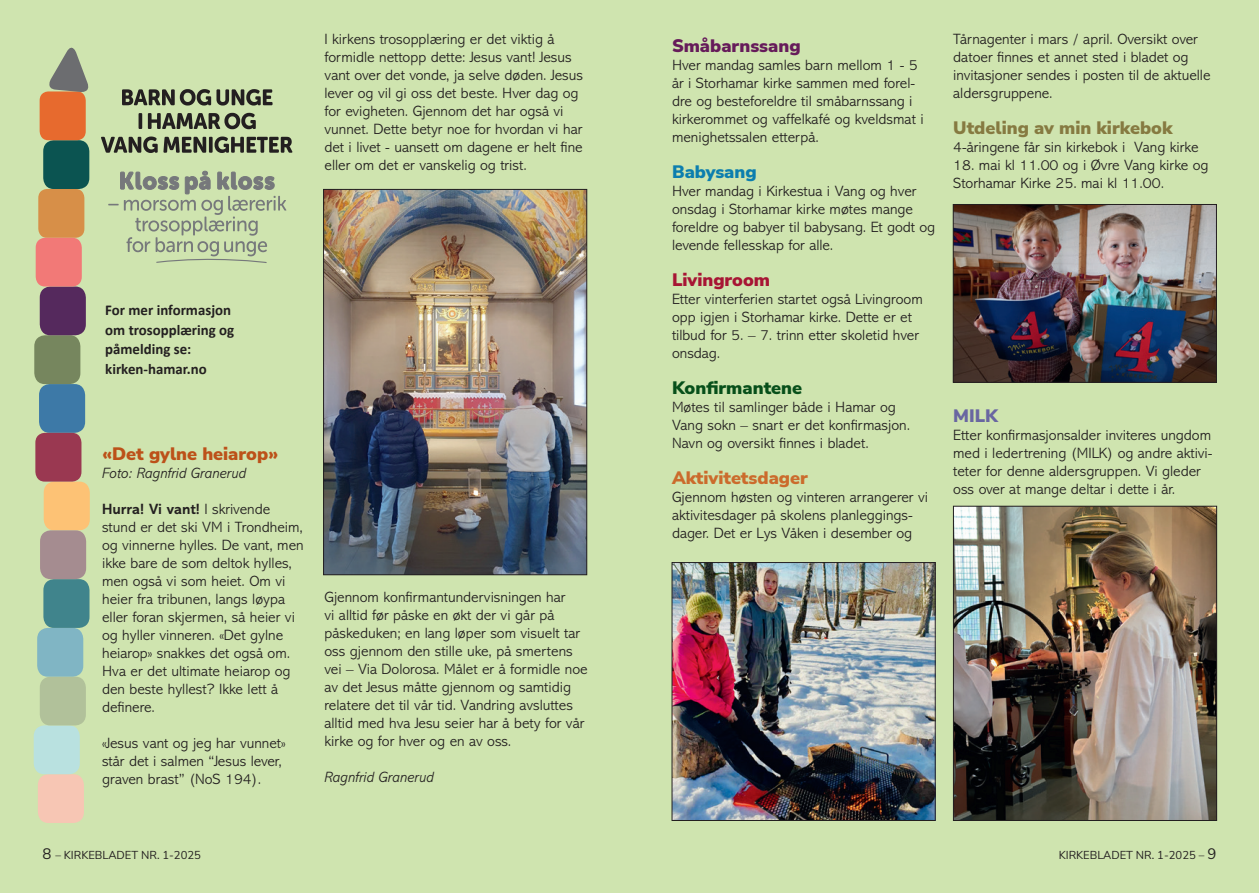
<style>
.page{position:relative;width:1259px;height:893px;background:#cfe4af}
.page>*{position:absolute;margin:0;border:0;box-sizing:border-box;transform-origin:0 0}
.t1{font:900 18px "Nunito Sans";color:#867a41}
.t2{font:900 18px "Nunito Sans";color:#bc5119}
.t3{font:900 18px "Nunito Sans";color:#cb6b2c}
.t4{font:900 18px "Nunito Sans";color:#074f1a}
.t5{font:900 18px "Nunito Sans";color:#661b5a}
.t6{font:900 18px "Nunito Sans";color:#a71534}
.t7{font:900 18px "Nunito Sans";color:#0c7eae}
.t8{font:900 18px "Nunito Sans";color:#6966a1}
.t9{font:300 15px/18px "Abadi MT Std";color:#231f20}
.t10{font:700 15px/19.5px "Calibri";color:#231f20}
.t11{font:italic 300 15px "Abadi MT Std";color:#231f20}
.t12{font:11.25px "Nunito Sans";color:#231f20}
.s1{font-weight:700}
.s2{font-size:15px}
</style>
<div class="page">
<div style="left:39px;top:384px;width:46px;height:49px;background:#3d79a7;border-radius:11px"></div>
<div style="left:34px;top:335px;width:46px;height:49px;background:#76865e;border-radius:11px"></div>
<div style="left:40px;top:287px;width:46px;height:48px;background:#55295d;border-radius:11px"></div>
<div style="left:43px;top:140px;width:46px;height:49px;background:#0b5451;border-radius:11px"></div>
<div style="left:38px;top:189px;width:46px;height:49px;background:#d78f48;border-radius:9px"></div>
<div style="left:36px;top:238px;width:46px;height:49px;background:#f27977;border-radius:10px"></div>
<div style="left:40px;top:91px;width:46px;height:49px;background:#e76a2e;border-radius:9px"></div>
<svg style="left:45px;top:47px;width:44px;height:46px"></svg>
<div style="left:38px;top:774px;width:46px;height:49px;background:#f7c6b4;border-radius:11px"></div>
<div style="left:34px;top:725px;width:46px;height:49px;background:#b9e1e0;border-radius:11px"></div>
<div style="left:40px;top:677px;width:46px;height:48px;background:#b1c19a;border-radius:11px"></div>
<div style="left:44px;top:482px;width:46px;height:48px;background:#fdc275;border-radius:11px"></div>
<div style="left:37px;top:628px;width:46px;height:49px;background:#80b5c4;border-radius:11px"></div>
<div style="left:35px;top:433px;width:46px;height:49px;background:#9a3851;border-radius:10px"></div>
<div style="left:43px;top:579px;width:46px;height:49px;background:#40848c;border-radius:11px"></div>
<div style="left:40px;top:530px;width:46px;height:49px;background:#a58c90;border-radius:11px"></div>
<svg style="left:101px;top:137px;width:191px;height:16px"></svg>
<svg style="left:139px;top:113px;width:117px;height:16px"></svg>
<svg style="left:122px;top:89px;width:150px;height:17px"></svg>
<svg style="left:108px;top:171px;width:179px;height:92px"></svg>
<img style="left:674px;top:564px;width:259px;height:255px">
<div style="left:672px;top:562px;width:263px;height:259px;border:1px solid #231f20"></div>
<img style="left:955px;top:508px;width:259px;height:311px">
<div style="left:953px;top:506px;width:263px;height:315px;border:1px solid #231f20"></div>
<img style="left:955px;top:206px;width:259px;height:175px">
<div style="left:953px;top:204px;width:263px;height:179px;border:1px solid #231f20"></div>
<img style="left:325px;top:191px;width:260px;height:382px">
<div style="left:323px;top:189px;width:264px;height:386px;border:1px solid #231f20"></div>
<p class="t9" style="left:324px;top:31px;width:260px">I kirkens trosopplæring er det viktig å formidle nettopp dette: Jesus vant! Jesus vant over det vonde, ja selve døden. Jesus lever og vil gi oss det beste. Hver dag og for evigheten. Gjennom det har også vi vunnet. Dette betyr noe for hvordan vi har det i livet - uansett om dagene er helt fine eller om det er vanskelig og trist.</p>
<p class="t10" style="left:105px;top:301px;width:131px">For mer informasjon om trosopplæring og påmelding se: kirken-hamar.no</p>
<p class="t2" style="left:102px;top:441px;width:178px">«Det gylne heiarop»</p>
<p class="t11" style="left:102px;top:465px;width:146px">Foto: Ragnfrid Granerud</p>
<p class="t9" style="left:102px;top:501px;width:203px"><span class="s1">Hurra! Vi vant!</span> I skrivende stund er det ski VM i Trondheim, og vinnerne hylles. De vant, men ikke bare de som deltok hylles, men også vi som heiet. Om vi heier fra tribunen, langs løypa eller foran skjermen, så heier vi og hyller vinneren. «Det gylne heiarop» snakkes det også om.<br>Hva er det ultimate heiarop og den beste hyllest? Ikke lett å definere.</p>
<p class="t9" style="left:102px;top:735px;width:185px">«Jesus vant og jeg har vunnet» står det i salmen “Jesus lever, graven brast” (NoS 194).</p>
<p class="t9" style="left:324px;top:589px;width:265px">Gjennom konfirmantundervisningen har<br>vi alltid før påske en økt der vi går på påskeduken; en lang løper som visuelt tar oss gjennom den stille uke, på smertens vei – Via Dolorosa. Målet er å formidle noe av det Jesus måtte gjennom og samtidig relatere det til vår tid. Vandring avsluttes alltid med hva Jesu seier har å bety for vår kirke og for hver og en av oss.</p>
<p class="t11" style="left:324px;top:769px;width:111px">Ragnfrid Granerud</p>
<p class="t5" style="left:672px;top:33px;width:130px">Småbarnssang</p>
<p class="t9" style="left:672px;top:57px;width:253px">Hver mandag samles barn mellom 1 - 5 år i Storhamar kirke sammen med forel&shy;dre og besteforeldre til småbarnssang i kirkerommet og vaffelkafé og kveldsmat i menighetssalen etterpå.</p>
<p class="t7" style="left:672px;top:159px;width:86px">Babysang</p>
<p class="t9" style="left:672px;top:183px;width:265px">Hver mandag i Kirkestua i Vang og hver onsdag i Storhamar kirke møtes mange foreldre og babyer til babysang. Et godt og levende fellesskap for alle.</p>
<p class="t6" style="left:672px;top:267px;width:100px">Livingroom</p>
<p class="t9" style="left:672px;top:291px;width:252px">Etter vinterferien startet også Livingroom opp igjen i Storhamar kirke. Dette er et tilbud for 5. – 7. trinn etter skoletid hver onsdag.</p>
<p class="t4" style="left:672px;top:375px;width:132px">Konfirmantene</p>
<p class="t9" style="left:672px;top:399px;width:240px">Møtes til samlinger både i Hamar og<br>Vang sokn – snart er det konfirmasjon.<br>Navn og oversikt finnes i bladet.</p>
<p class="t3" style="left:672px;top:465px;width:137px">Aktivitetsdager</p>
<p class="t9" style="left:672px;top:489px;width:258px">Gjennom høsten og vinteren arrangerer vi aktivitesdager på skolens planleggings&shy;dager. Det er Lys Våken i desember og</p>
<p class="t9" style="left:953px;top:31px;width:259px">Tårnagenter i mars / april. Oversikt over datoer finnes et annet sted i bladet og invitasjoner sendes i posten til de aktuelle aldersgruppene.</p>
<p class="t1" style="left:953px;top:115px;width:221px">Utdeling av min kirkebok</p>
<p class="t9" style="left:953px;top:139px;width:247px">4-åringene får sin kirkebok i Vang kirke</p>
<p class="t9" style="left:953px;top:157px;width:257px">18. mai kl 11.00 og i Øvre Vang kirke og<br>Storhamar Kirke 25. mai kl 11.00.</p>
<p class="t8" style="left:953px;top:403px;width:46px">MILK</p>
<p class="t9" style="left:953px;top:427px;width:261px">Etter konfirmasjonsalder inviteres ungdom med i ledertrening (MILK) og andre aktivi&shy;teter for denne aldersgruppen. Vi gleder oss over at mange deltar i dette i år.</p>
<p class="t12" style="left:43px;top:847px;width:160px"><span class="s2">8</span> – KIRKEBLADET NR. 1-2025</p>
<p class="t12" style="left:1058px;top:847px;width:159px">KIRKEBLADET NR. 1-2025 – <span class="s2">9</span></p>
</div>
